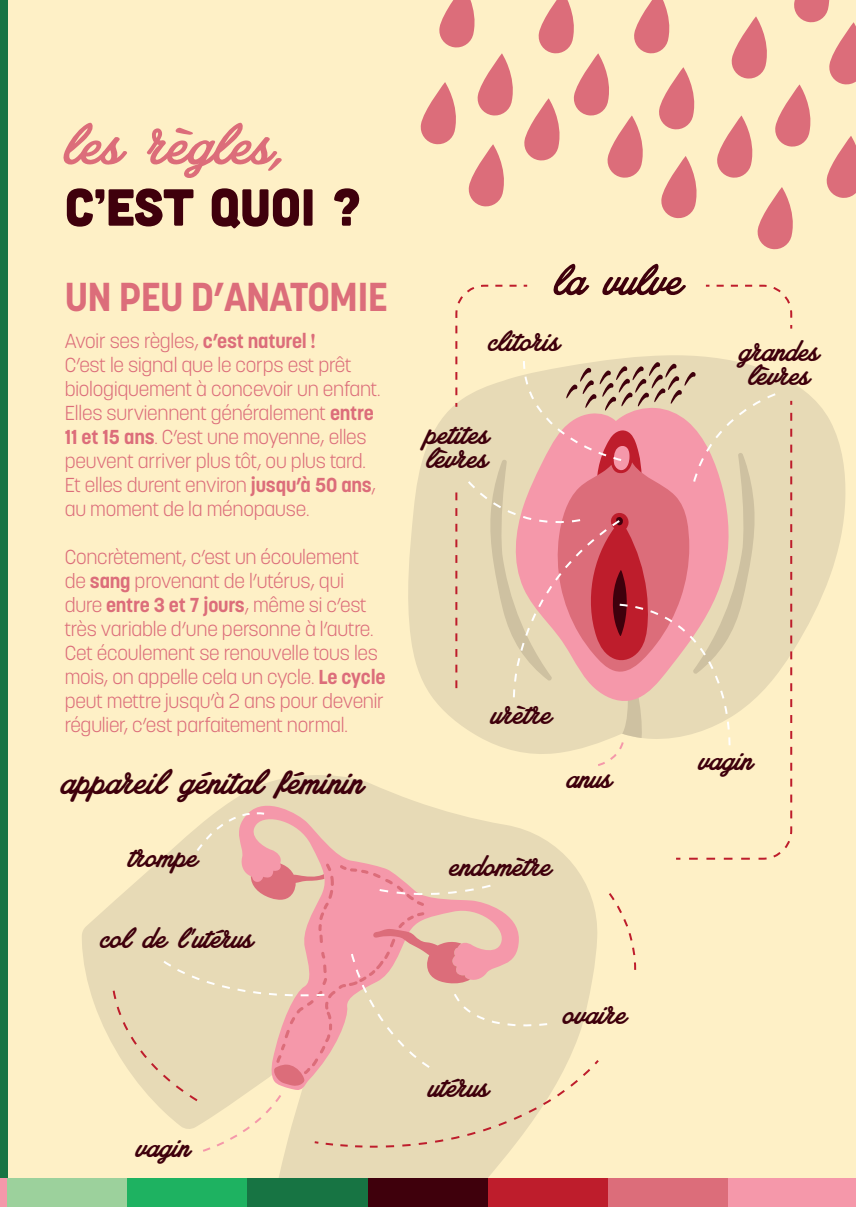
<style>
.page{position:relative;width:856px;height:1207px;background:#fff}
.page>*{position:absolute;margin:0;border:0;box-sizing:border-box;transform-origin:0 0}
.t1{font:80px "Amplify";color:#dc6d7a}
.t2{font:60px "Amplify";color:#3f000c}
.t3{font:52px "Cubano";color:#3f000c}
.t4{font:48.4px "Amplify";color:#3f000c}
.t5{font:40px "Amplify";color:#3f000c}
.t6{font:700 40px "Korolev";letter-spacing:-.02em;color:#dc6d7a}
.t7{font:300 20px/24px "Korolev";letter-spacing:-.01em;color:#dc6d7a}
.s1{font-weight:700}
</style>
<div class="page">
<div style="left:8px;top:0;width:847px;height:1207px;background:#fef0c6"></div>
<div style="left:0;top:0;width:8px;height:1207px;background:#177443"></div>
<svg style="left:82px;top:775px;width:490px;height:403px"></svg>
<svg style="left:230px;top:795px;width:289px;height:68px;background:#e9d4b5"></svg>
<svg style="left:408px;top:383px;width:437px;height:372px;fill:#e7dab6"></svg>
<div style="left:0;top:1178px;width:8px;height:29px;background:#f598aa"></div>
<div style="left:8px;top:1178px;width:120px;height:29px;background:#9cd19c"></div>
<div style="left:128px;top:1178px;width:120px;height:29px;background:#1eb261"></div>
<div style="left:248px;top:1178px;width:120px;height:29px;background:#177443"></div>
<div style="left:368px;top:1178px;width:119px;height:29px;background:#3f000c"></div>
<div style="left:487px;top:1178px;width:120px;height:29px;background:#be1d2c"></div>
<div style="left:607px;top:1178px;width:120px;height:29px;background:#dc6d7a"></div>
<div style="left:727px;top:1178px;width:128px;height:29px;background:#f598aa"></div>
<svg style="left:524px;top:0;width:173px;height:219px"></svg>
<svg style="left:420px;top:0;width:93px;height:207px"></svg>
<svg style="left:454px;top:284px;width:338px;height:534px"></svg>
<svg style="left:195px;top:808px;width:71px;height:44px;background:#edccb6"></svg>
<svg style="left:609px;top:893px;width:27px;height:77px"></svg>
<svg style="left:111px;top:863px;width:488px;height:289px;background:#ebd0b4"></svg>
<svg style="left:717px;top:0;width:139px;height:250px"></svg>
<h1 class="t1" style="left:65px;top:96px;width:220px">les règles,</h1>
<h3 class="t3" style="left:65px;top:174px;width:298px">C’EST QUOI ?</h3>
<h3 class="t6" style="left:65px;top:271px;width:324px">UN PEU D’ANATOMIE</h3>
<p class="t7" style="left:65px;top:329px;width:317px">Avoir ses règles, <span class="s1">c’est naturel !<br></span>C’est le signal que le corps est prêt biologiquement à concevoir un enfant.<br>Elles surviennent généralement <span class="s1">entre 11 et 15 ans</span>. C’est une moyenne, elles peuvent arriver plus tôt, ou plus tard.<br>Et elles durent environ <span class="s1">jusqu’à 50 ans</span>, au moment de la ménopause.</p>
<p class="t7" style="left:65px;top:545px;width:322px">Concrètement, c’est un écoulement<br>de <span class="s1">sang</span> provenant de l’utérus, qui dure <span class="s1">entre 3 et 7 jours</span>, même si c’est très variable d’une personne à l’autre.<br>Cet écoulement se renouvelle tous les mois, on appelle cela un cycle. <span class="s1">Le cycle </span>peut mettre jusqu’à 2 ans pour devenir régulier, c’est parfaitement normal.</p>
<h3 class="t4" style="left:61px;top:752px;width:303px">appareil génital féminin</h3>
<h2 class="t2" style="left:554px;top:243px;width:130px">la vulve</h2>
<h3 class="t5" style="left:488px;top:317px;width:73px">clitoris</h3>
<h3 class="t5" style="left:425px;top:409px;width:65px">petites</h3>
<h3 class="t5" style="left:426px;top:433px;width:63px">lèvres</h3>
<h3 class="t5" style="left:738px;top:327px;width:82px">grandes</h3>
<h3 class="t5" style="left:748px;top:351px;width:63px">lèvres</h3>
<h3 class="t5" style="left:491px;top:689px;width:62px">urètre</h3>
<h3 class="t5" style="left:566px;top:753px;width:46px">anus</h3>
<h3 class="t5" style="left:698px;top:735px;width:55px">vagin</h3>
<h3 class="t5" style="left:129px;top:832px;width:70px">trompe</h3>
<h3 class="t5" style="left:449px;top:841px;width:103px">endomètre</h3>
<h3 class="t5" style="left:100px;top:913px;width:154px">col de l’utérus</h3>
<h3 class="t5" style="left:136px;top:1122px;width:55px">vagin</h3>
<h3 class="t5" style="left:428px;top:1062px;width:62px">utérus</h3>
<h3 class="t5" style="left:562px;top:989px;width:65px">ovaire</h3>
</div>
